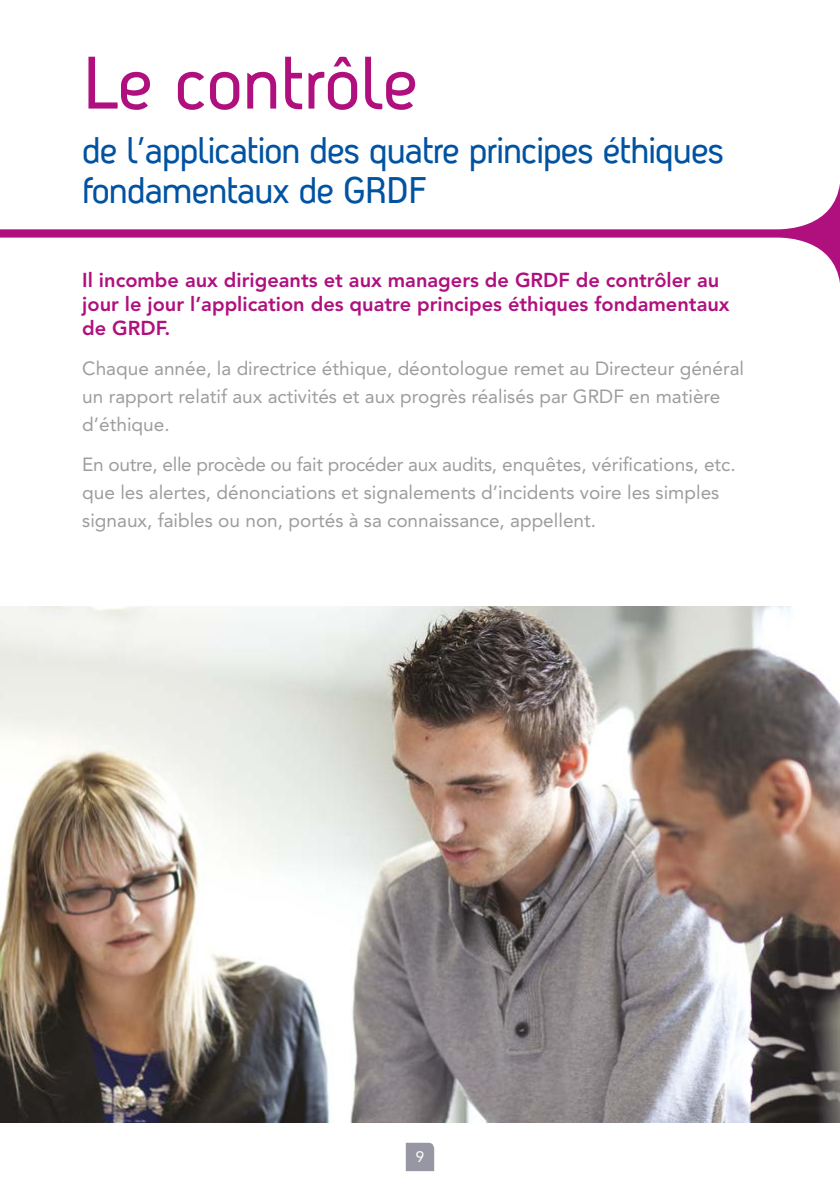
<style>
.page{position:relative;width:840px;height:1191px;background:#fff}
.page>*{position:absolute;margin:0;border:0;box-sizing:border-box;transform-origin:0 0}
.t1{font:72px "Antagometrica BT";color:#b0107e}
.t2{font:36px/40px "Antagometrica BT";letter-spacing:-.025em;color:#0053a2}
.t3{font:800 20px/24px "Avenir LT Std";color:#b0107e}
.t4{font:19px/28px "Avenir LT Std";color:#9d9d9c}
.t5{font:15.2px "Avenir LT Std";color:#fff}
</style>
<div class="page">
<svg style="left:405px;top:1142px;width:29px;height:29px"></svg>
<svg style="left:0;top:189px;width:839px;height:89px"></svg>
<img style="left:0;top:607px;width:839px;height:516px">
<h1 class="t1" style="left:82px;top:40px;width:337px">Le contrôle</h1>
<h2 class="t2" style="left:82px;top:130px;width:643px">de l’application des quatre principes éthiques fondamentaux de GRDF</h2>
<p class="t3" style="left:82px;top:268px;width:648px">Il incombe aux dirigeants et aux managers de GRDF de contrôler au jour le jour l’application des quatre principes éthiques fondamentaux de GRDF.</p>
<p class="t4" style="left:82px;top:355px;width:663px">Chaque année, la directrice éthique, déontologue remet au Directeur général un rapport relatif aux activités et aux progrès réalisés par GRDF en matière d’éthique.</p>
<p class="t4" style="left:82px;top:451px;width:654px">En outre, elle procède ou fait procéder aux audits, enquêtes, vérifications, etc. que les alertes, dénonciations et signalements d’incidents voire les simples signaux, faibles ou non, portés à sa connaissance, appellent.</p>
<p class="t5" style="left:415px;top:1147px;width:10px">9</p>
</div>
